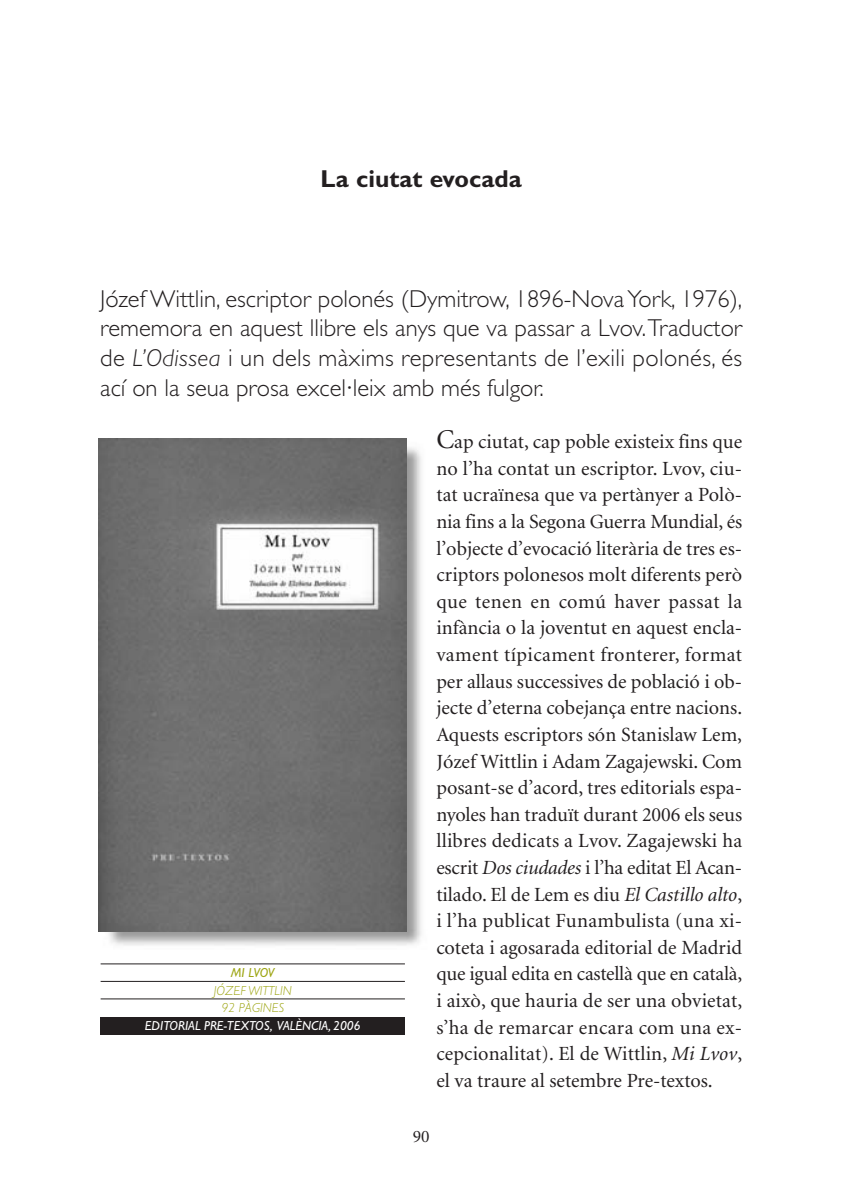
<style>
.page{position:relative;width:844px;height:1191px;background:#fff}
.page>*{position:absolute;margin:0;border:0;box-sizing:border-box;transform-origin:0 0}
.t1{font:300 24.5px/29.8px "Gill Sans";color:#231f20;text-align:justify}
.t2{font:700 24.5px "Gill Sans";color:#231f20}
.t3{font:20.12px/26.6px "Minion";color:#231f20;text-align:justify}
.t4{font:17.5px "Minion";color:#231f20}
.t5{font:italic 13.12px "Gill Sans";color:#fff}
.t6{font:italic 300 13.12px/17.5px "Gill Sans";color:#9ea615;text-align:center}
.t7{font:italic 13.12px "Gill Sans";letter-spacing:-.03em;color:#9ea615}
.s1{font-style:italic}
.s2{font-size:27.12px}
</style>
<div class="page">
<img style="left:98px;top:438px;width:324px;height:508px">
<img style="left:99px;top:439px;width:307px;height:492px">
<div style="left:101px;top:1017px;width:304px;height:17px;background:#231f20"></div>
<hr style="left:101px;top:963px;width:304px;height:1px;background:#231f20">
<hr style="left:101px;top:981px;width:304px;height:1px;background:#231f20">
<hr style="left:101px;top:998px;width:304px;height:1px;background:#231f20">
<p class="t2" style="left:320px;top:171px;width:202px">La ciutat evocada</p>
<p class="t1" style="left:100px;top:286px;width:643px">Józef Wittlin, escriptor polonés (Dymitrow, 1896-Nova York, 1976), rememora en aquest llibre els anys que va passar a Lvov.Traductor de <span class="s1">L’Odissea</span> i un dels màxims representants de l’exili polonés, és ací on la seua prosa excel·leix amb més fulgor.</p>
<p class="t7" style="left:231px;top:968px;width:45px">MI LVOV</p>
<p class="t6" style="left:214px;top:983px;width:79px">JÓZEF WITTLIN<br>92 PÀGINES</p>
<p class="t5" style="left:145px;top:1020px;width:217px">EDITORIAL PRE-TEXTOS, VALÈNCIA, 2006</p>
<p class="t3" style="left:436px;top:430px;width:307px"><span class="s2">C</span>ap ciutat, cap poble existeix fins que no l’ha contat un escriptor. Lvov, ciu&shy;tat ucraïnesa que va pertànyer a Polò&shy;nia fins a la Segona Guerra Mundial, és l’objecte d’evocació literària de tres es&shy;criptors polonesos molt diferents però que tenen en comú haver passat la infància o la joventut en aquest encla&shy;vament típicament fronterer, format per allaus successives de població i ob&shy;jecte d’eterna cobejança entre nacions.<br>Aquests escriptors són Stanislaw Lem, Józef Wittlin i Adam Zagajewski. Com posant-se d’acord, tres editorials espa&shy;nyoles han traduït durant 2006 els seus llibres dedicats a Lvov. Zagajewski ha escrit <span class="s1">Dos ciudades</span> i l’ha editat El Acan&shy;tilado. El de Lem es diu <span class="s1">El Castillo alto</span>, i l’ha publicat Funambulista (una xi&shy;coteta i agosarada editorial de Madrid que igual edita en castellà que en català, i això, que hauria de ser una obvietat, s’ha de remarcar encara com una ex&shy;cepcionalitat). El de Wittlin, <span class="s1">Mi Lvov</span>, el va traure al setembre Pre-textos.</p>
<p class="t4" style="left:412px;top:1130px;width:18px">90</p>
</div>
